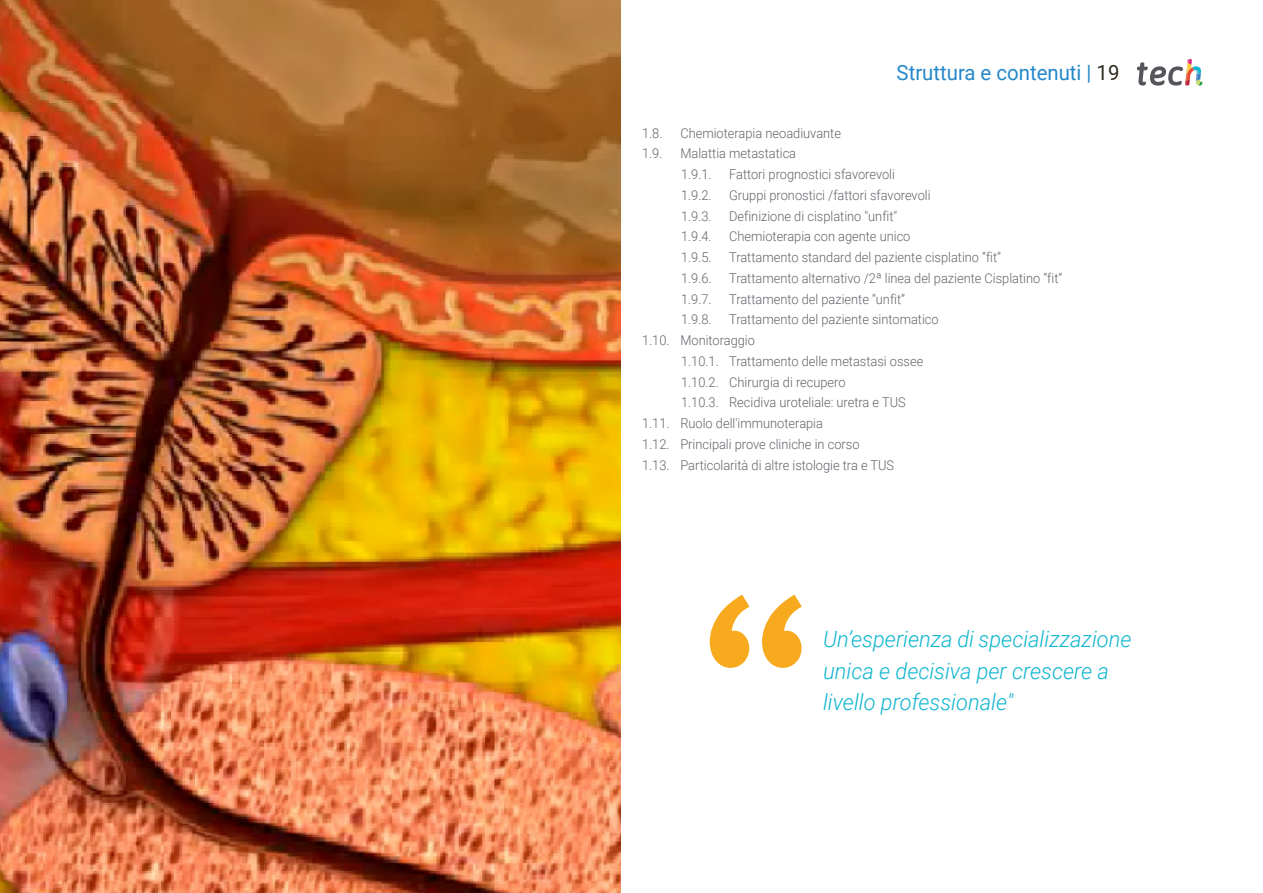
<style>
.page{position:relative;width:1263px;height:893px;background:#fff}
.page>*{position:absolute;margin:0;border:0;box-sizing:border-box;transform-origin:0 0}
.t1{font:italic 300 22.5px/31.5px "Roboto";color:#0fb6cf}
.t2{font:21px "Roboto";color:#2488c9}
.t3{font:300 13.5px/20.7px "Roboto";color:#61646a;scale:.95 1}
.s1{color:#312e20}
</style>
<div class="page">
<img style="left:0;top:0;width:621px;height:893px">
<svg style="left:710px;top:595px;width:92px;height:73px"></svg>
<svg style="left:1137px;top:59px;width:65px;height:27px"></svg>
<h2 class="t2" style="left:897px;top:57px;width:224px">Struttura e contenuti | <span class="s1">19</span></h2>
<p class="t3" style="left:642px;top:122px;width:23px">1.8.</p>
<p class="t3" style="left:680px;top:122px;width:171px">Chemioterapia neoadiuvante</p>
<p class="t3" style="left:642px;top:143px;width:23px">1.9.</p>
<p class="t3" style="left:680px;top:143px;width:123px">Malattia metastatica<br>1.9.1.</p>
<p class="t3" style="left:729px;top:164px;width:176px">Fattori prognostici sfavorevoli</p>
<p class="t3" style="left:681px;top:184px;width:34px">1.9.2.</p>
<p class="t3" style="left:729px;top:184px;width:214px">Gruppi pronostici /fattori sfavorevoli</p>
<p class="t3" style="left:681px;top:205px;width:34px">1.9.3.</p>
<p class="t3" style="left:729px;top:205px;width:178px">Definizione di cisplatino "unfit"</p>
<p class="t3" style="left:681px;top:226px;width:34px">1.9.4.</p>
<p class="t3" style="left:729px;top:226px;width:192px">Chemioterapia con agente unico</p>
<p class="t3" style="left:681px;top:247px;width:34px">1.9.5.</p>
<p class="t3" style="left:729px;top:247px;width:288px">Trattamento standard del paziente cisplatino “fit”</p>
<p class="t3" style="left:681px;top:267px;width:34px">1.9.6.</p>
<p class="t3" style="left:729px;top:267px;width:352px">Trattamento alternativo /2ª linea del paziente Cisplatino “fit”</p>
<p class="t3" style="left:681px;top:288px;width:34px">1.9.7.</p>
<p class="t3" style="left:729px;top:288px;width:187px">Trattamento del paziente “unfit”</p>
<p class="t3" style="left:681px;top:309px;width:34px">1.9.8.</p>
<p class="t3" style="left:642px;top:309px;width:314px;text-indent:87px">Trattamento del paziente sintomatico<br>1.10. Monitoraggio</p>
<p class="t3" style="left:681px;top:350px;width:256px">1.10.1. Trattamento delle metastasi ossee</p>
<p class="t3" style="left:681px;top:371px;width:175px">1.10.2. Chirurgia di recupero</p>
<p class="t3" style="left:681px;top:392px;width:238px">1.10.3. Recidiva uroteliale: uretra e TUS</p>
<p class="t3" style="left:642px;top:413px;width:192px">1.11. Ruolo dell'immunoterapia</p>
<p class="t3" style="left:642px;top:433px;width:230px">1.12. Principali prove cliniche in corso</p>
<p class="t3" style="left:642px;top:454px;width:267px">1.13. Particolarità di altre istologie tra e TUS</p>
<h1 class="t1" style="left:823px;top:622px;width:310px">Un’esperienza di specializzazione unica e decisiva per crescere a livello professionale"</h1>
</div>
